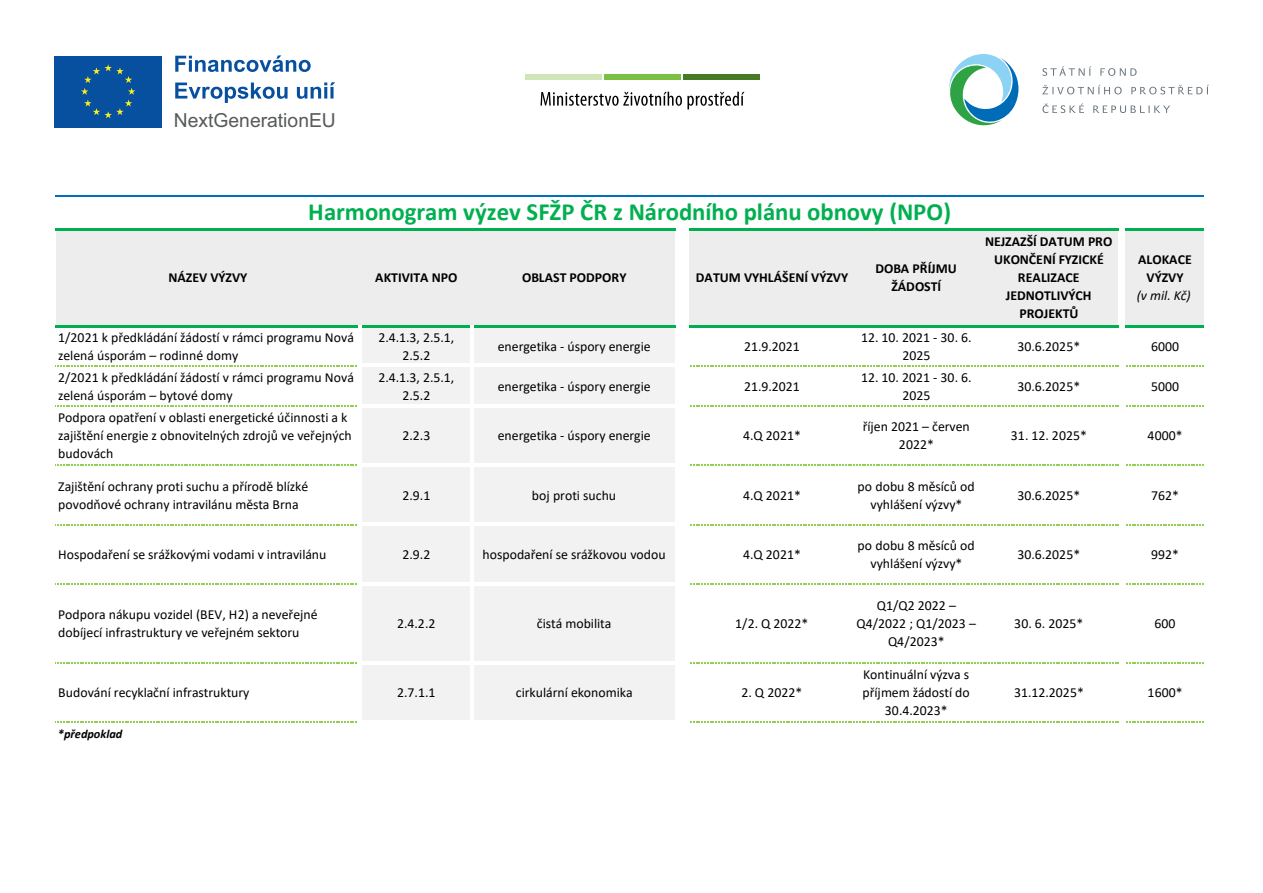
<style>
.page{position:relative;width:1263px;height:893px;background:#fff}
.page>*{position:absolute;margin:0;border:0;box-sizing:border-box;transform-origin:0 0}
.t1{font:700 24.75px "Calibri";letter-spacing:-.005em;color:#00b050}
.t2{font:19.35px "Arial";color:#585a5b}
.t3{font:13.8px/18px "Calibri";color:#000;text-align:center}
.t4{font:700 13.8px/18px "Calibri";color:#000;text-align:center}
.t5{font:italic 700 12.45px "Calibri";letter-spacing:-.005em;color:#000}
.s1{font-weight:400;font-style:italic}
</style>
<div class="page">
<div style="left:54px;top:54px;width:110px;height:75px;background:linear-gradient(to bottom,#fff,#fff)"></div>
<div style="left:54px;top:56px;width:108px;height:71px;background:#06509f"></div>
<svg style="left:81px;top:64px;width:54px;height:54px"></svg>
<svg style="left:175px;top:55px;width:136px;height:17px"></svg>
<svg style="left:175px;top:83px;width:113px;height:20px"></svg>
<svg style="left:297px;top:82px;width:38px;height:17px"></svg>
<svg style="left:949px;top:54px;width:69px;height:71px"></svg>
<svg style="left:1042px;top:66px;width:49px;height:10px"></svg>
<svg style="left:1100px;top:68px;width:36px;height:8px"></svg>
<svg style="left:1042px;top:85px;width:80px;height:9px"></svg>
<svg style="left:1131px;top:85px;width:78px;height:9px"></svg>
<svg style="left:1042px;top:103px;width:42px;height:10px"></svg>
<svg style="left:1093px;top:106px;width:77px;height:7px"></svg>
<div style="left:525px;top:74px;width:76px;height:6px;background:#cfe5b7"></div>
<div style="left:604px;top:74px;width:77px;height:6px;background:#7ac143"></div>
<div style="left:683px;top:74px;width:77px;height:6px;background:#467a27"></div>
<svg style="left:540px;top:92px;width:204px;height:17px"></svg>
<div style="left:56px;top:229px;width:620px;height:97px;background:#ededed"></div>
<div style="left:690px;top:229px;width:429px;height:97px;background:#ededed"></div>
<div style="left:1126px;top:229px;width:78px;height:97px;background:#ededed"></div>
<div style="left:360px;top:326px;width:316px;height:396px;background:#f2f2f2"></div>
<hr style="left:55px;top:228px;width:621px;height:2px;background:#00b050">
<hr style="left:690px;top:228px;width:429px;height:2px;background:#00b050">
<hr style="left:55px;top:325px;width:303px;height:2px;background:#00b050">
<hr style="left:362px;top:325px;width:108px;height:2px;background:#00b050">
<hr style="left:474px;top:325px;width:202px;height:2px;background:#00b050">
<hr style="left:690px;top:325px;width:429px;height:2px;background:#00b050">
<svg style="left:55px;top:365px;width:302px;height:1px"></svg>
<hr style="left:362px;top:363px;width:314px;height:4px;background:#fff">
<svg style="left:690px;top:365px;width:429px;height:1px"></svg>
<svg style="left:55px;top:405px;width:302px;height:2px"></svg>
<hr style="left:362px;top:404px;width:314px;height:4px;background:#fff">
<svg style="left:690px;top:405px;width:429px;height:2px"></svg>
<svg style="left:55px;top:464px;width:302px;height:2px"></svg>
<hr style="left:362px;top:463px;width:314px;height:4px;background:#fff">
<svg style="left:690px;top:464px;width:429px;height:2px"></svg>
<svg style="left:55px;top:524px;width:302px;height:1px"></svg>
<hr style="left:362px;top:522px;width:314px;height:4px;background:#fff">
<svg style="left:690px;top:524px;width:429px;height:1px"></svg>
<svg style="left:55px;top:583px;width:302px;height:2px"></svg>
<hr style="left:362px;top:582px;width:314px;height:4px;background:#fff">
<svg style="left:690px;top:583px;width:429px;height:2px"></svg>
<svg style="left:55px;top:662px;width:302px;height:1px"></svg>
<svg style="left:362px;top:660px;width:314px;height:4px"></svg>
<svg style="left:690px;top:662px;width:429px;height:1px"></svg>
<svg style="left:55px;top:721px;width:302px;height:2px"></svg>
<hr style="left:362px;top:720px;width:314px;height:4px;background:#fff">
<svg style="left:690px;top:721px;width:429px;height:2px"></svg>
<hr style="left:358px;top:325px;width:4px;height:399px;background:#fff">
<hr style="left:470px;top:325px;width:4px;height:399px;background:#fff">
<hr style="left:55px;top:195px;width:1149px;height:1px;background:#0070c0">
<hr style="left:1126px;top:228px;width:78px;height:2px;background:#00b050">
<hr style="left:1126px;top:325px;width:78px;height:2px;background:#00b050">
<svg style="left:1126px;top:365px;width:77px;height:1px"></svg>
<svg style="left:1126px;top:405px;width:77px;height:2px"></svg>
<svg style="left:1126px;top:464px;width:77px;height:2px"></svg>
<svg style="left:1126px;top:524px;width:77px;height:1px"></svg>
<svg style="left:1126px;top:583px;width:77px;height:2px"></svg>
<svg style="left:1126px;top:662px;width:77px;height:1px"></svg>
<svg style="left:1126px;top:721px;width:77px;height:2px"></svg>
<p class="t2" style="left:174px;top:107px;width:164px">NextGenerationEU</p>
<p class="t1" style="left:308px;top:195px;width:644px">Harmonogram výzev SFŽP ČR z Národního plánu obnovy (NPO)</p>
<p class="t4" style="left:168px;top:269px;width:80px">NÁZEV VÝZVY</p>
<p class="t4" style="left:375px;top:269px;width:84px">AKTIVITA NPO</p>
<p class="t4" style="left:522px;top:269px;width:106px">OBLAST PODPORY</p>
<p class="t4" style="left:696px;top:269px;width:154px">DATUM VYHLÁŠENÍ VÝZVY</p>
<p class="t4" style="left:875px;top:260px;width:83px">DOBA PŘÍJMU<br>ŽÁDOSTÍ</p>
<p class="t4" style="left:985px;top:233px;width:129px">NEJZAZŠÍ DATUM PRO<br>UKONČENÍ FYZICKÉ<br>REALIZACE<br>JEDNOTLIVÝCH<br>PROJEKTŮ</p>
<p class="t4" style="left:1137px;top:251px;width:57px">ALOKACE<br>VÝZVY<br><span class="s1">(v mil. Kč)</span></p>
<p class="t3" style="left:58px;top:328px;width:297px;text-align:left">1/2021 k předkládání žádostí v rámci programu Nová zelená úsporám – rodinné domy</p>
<p class="t3" style="left:378px;top:328px;width:77px">2.4.1.3, 2.5.1,<br>2.5.2</p>
<p class="t3" style="left:498px;top:337px;width:154px">energetika - úspory energie</p>
<p class="t3" style="left:744px;top:337px;width:57px">21.9.2021</p>
<p class="t3" style="left:861px;top:328px;width:112px">12. 10. 2021 - 30. 6.<br>2025</p>
<p class="t3" style="left:1017px;top:337px;width:64px">30.6.2025*</p>
<p class="t3" style="left:1151px;top:337px;width:30px">6000</p>
<p class="t3" style="left:58px;top:368px;width:297px;text-align:left">2/2021 k předkládání žádostí v rámci programu Nová zelená úsporám – bytové domy</p>
<p class="t3" style="left:378px;top:368px;width:77px">2.4.1.3, 2.5.1,<br>2.5.2</p>
<p class="t3" style="left:498px;top:377px;width:154px">energetika - úspory energie</p>
<p class="t3" style="left:744px;top:377px;width:57px">21.9.2021</p>
<p class="t3" style="left:861px;top:368px;width:112px">12. 10. 2021 - 30. 6.<br>2025</p>
<p class="t3" style="left:1017px;top:377px;width:64px">30.6.2025*</p>
<p class="t3" style="left:1151px;top:377px;width:30px">5000</p>
<p class="t3" style="left:58px;top:408px;width:295px;text-align:left">Podpora opatření v oblasti energetické účinnosti a k zajištění energie z obnovitelných zdrojů ve veřejných budovách</p>
<p class="t3" style="left:402px;top:426px;width:29px">2.2.3</p>
<p class="t3" style="left:498px;top:426px;width:154px">energetika - úspory energie</p>
<p class="t3" style="left:743px;top:426px;width:59px">4.Q 2021*</p>
<p class="t3" style="left:863px;top:417px;width:109px">říjen 2021 – červen<br>2022*</p>
<p class="t3" style="left:1011px;top:426px;width:78px">31. 12. 2025*</p>
<p class="t3" style="left:1147px;top:426px;width:36px">4000*</p>
<p class="t3" style="left:58px;top:477px;width:252px;text-align:left">Zajištění ochrany proti suchu a přírodě blízké povodňové ochrany intravilánu města Brna</p>
<p class="t3" style="left:402px;top:486px;width:29px">2.9.1</p>
<p class="t3" style="left:532px;top:486px;width:86px">boj proti suchu</p>
<p class="t3" style="left:743px;top:486px;width:59px">4.Q 2021*</p>
<p class="t3" style="left:858px;top:477px;width:119px">po dobu 8 měsíců od vyhlášení výzvy*</p>
<p class="t3" style="left:1017px;top:486px;width:64px">30.6.2025*</p>
<p class="t3" style="left:1151px;top:486px;width:29px">762*</p>
<p class="t3" style="left:58px;top:545px;width:270px">Hospodaření se srážkovými vodami v intravilánu</p>
<p class="t3" style="left:402px;top:545px;width:29px">2.9.2</p>
<p class="t3" style="left:482px;top:545px;width:185px">hospodaření se srážkovou vodou</p>
<p class="t3" style="left:743px;top:545px;width:59px">4.Q 2021*</p>
<p class="t3" style="left:858px;top:536px;width:119px">po dobu 8 měsíců od vyhlášení výzvy*</p>
<p class="t3" style="left:1017px;top:545px;width:64px">30.6.2025*</p>
<p class="t3" style="left:1151px;top:545px;width:29px">992*</p>
<p class="t3" style="left:58px;top:605px;width:261px;text-align:left">Podpora nákupu vozidel (BEV, H2) a neveřejné dobíjecí infrastruktury ve veřejném sektoru</p>
<p class="t3" style="left:397px;top:614px;width:40px">2.4.2.2</p>
<p class="t3" style="left:537px;top:614px;width:76px">čistá mobilita</p>
<p class="t3" style="left:735px;top:614px;width:75px">1/2. Q 2022*</p>
<p class="t3" style="left:856px;top:596px;width:121px">Q1/Q2 2022 –<br>Q4/2022 ; Q1/2023 –<br>Q4/2023*</p>
<p class="t3" style="left:1014px;top:614px;width:71px">30. 6. 2025*</p>
<p class="t3" style="left:1154px;top:614px;width:23px">600</p>
<p class="t3" style="left:58px;top:683px;width:193px">Budování recyklační infrastruktury</p>
<p class="t3" style="left:397px;top:683px;width:40px">2.7.1.1</p>
<p class="t3" style="left:516px;top:683px;width:118px">cirkulární ekonomika</p>
<p class="t3" style="left:741px;top:683px;width:62px">2. Q 2022*</p>
<p class="t5" style="left:58px;top:725px;width:66px">*předpoklad</p>
<p class="t3" style="left:862px;top:665px;width:109px">Kontinuální výzva s příjmem žádostí do<br>30.4.2023*</p>
<p class="t3" style="left:1014px;top:683px;width:71px">31.12.2025*</p>
<p class="t3" style="left:1148px;top:683px;width:36px">1600*</p>
</div>
